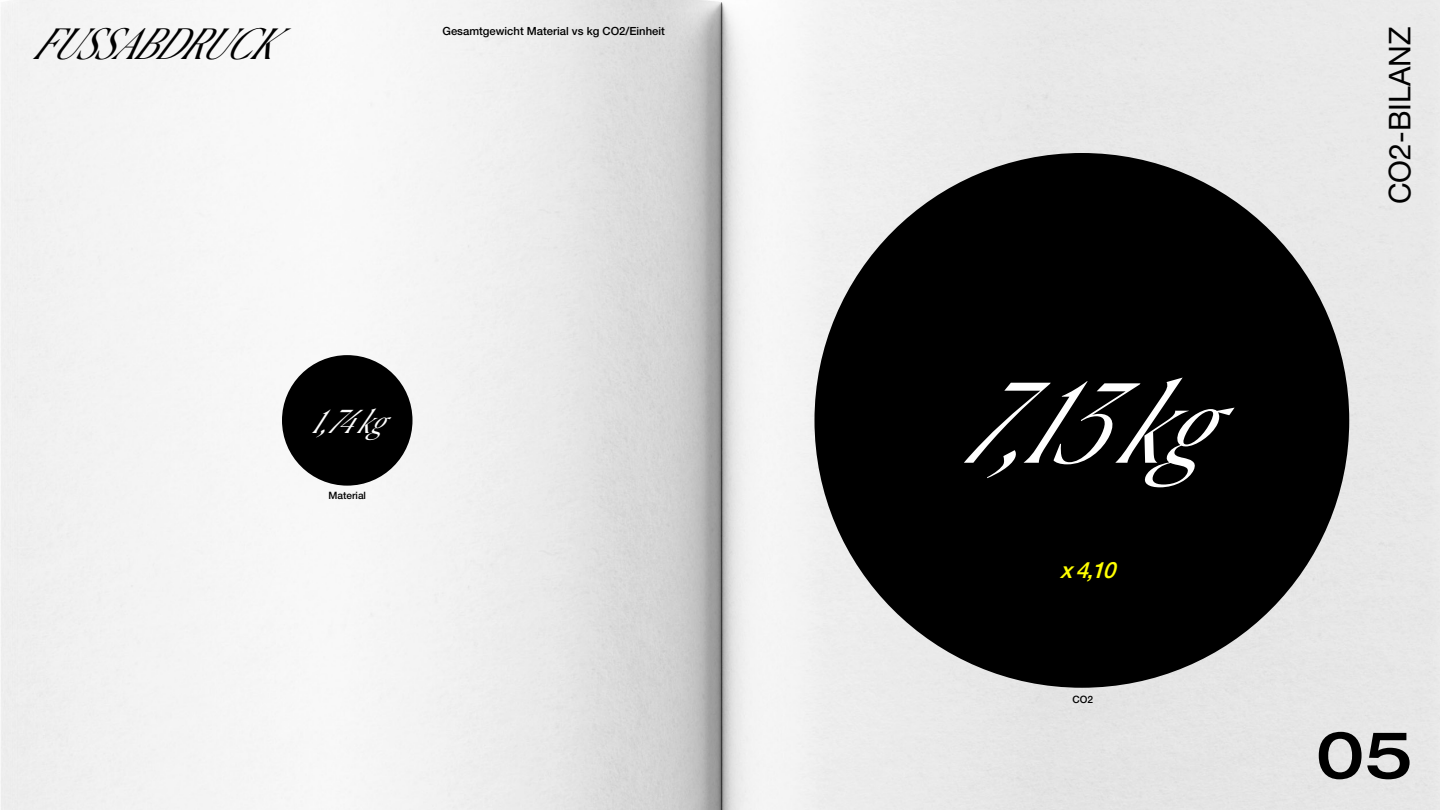
<style>
.page{position:relative;width:1440px;height:810px;background:#fff}
.page>*{position:absolute;margin:0;border:0;box-sizing:border-box;transform-origin:0 0}
.t1{font:italic 300 109.35px "Canela";color:#fff}
.t2{font:500 expanded 65.62px "Helvetica Neue LT Std";color:#000}
.t3{font:italic 300 41.78px "Canela";color:#000}
.t4{font:italic 300 31.65px "Canela";color:#fff}
.t5{font:30px "Helvetica Neue LT Std";color:#000}
.t6{font:italic 500 22.5px "Helvetica Neue LT Std";color:#ff0}
.t7{font:500 11.25px "Helvetica Neue LT Std";color:#000}
.t8{font:500 10.12px "Helvetica Neue LT Std";color:#000}
</style>
<div class="page">
<img style="left:1px;top:0;width:1439px;height:810px">
<div style="left:282px;top:355px;width:130px;height:131px;background:#000;border-radius:50%"></div>
<div style="left:814px;top:153px;width:535px;height:535px;background:#000;border-radius:50%"></div>
<p class="t7" style="left:442px;top:24px;width:224px">Gesamtgewicht Material vs kg CO2/Einheit</p>
<p class="t3" style="left:32px;top:12px;width:274px">FUSSABDRUCK</p>
<p class="t5" style="left:1382px;top:204px;width:179px;rotate:-90deg">CO2-BILANZ</p>
<p class="t4" style="left:312px;top:396px;width:95px">1,74kg</p>
<p class="t8" style="left:328px;top:490px;width:39px">Material</p>
<p class="t1" style="left:960px;top:338px;width:323px">7,13kg</p>
<p class="t6" style="left:1060px;top:556px;width:64px">x4,10</p>
<p class="t8" style="left:1073px;top:694px;width:22px">CO2</p>
<p class="t2" style="left:1316px;top:714px;width:99px">05</p>
</div>
